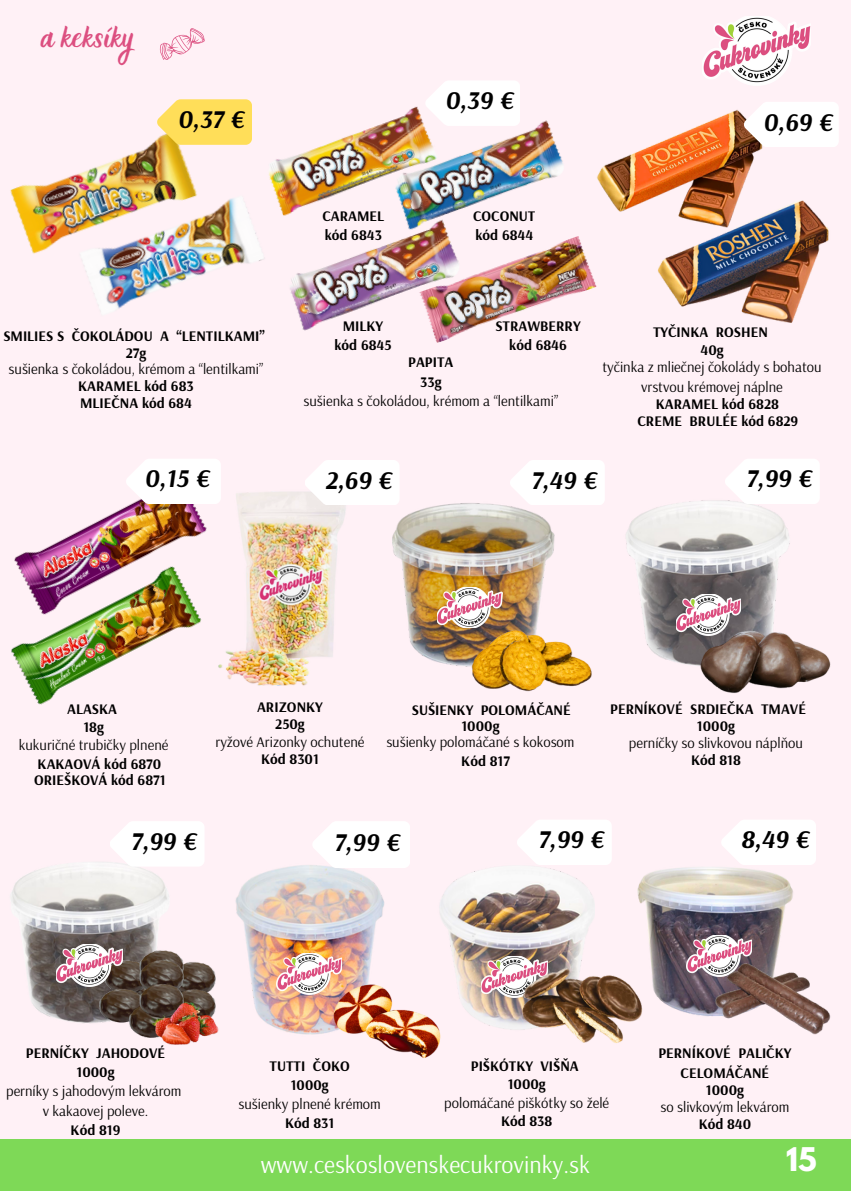
<style>
.page{position:relative;width:851px;height:1191px;background:#fff}
.page>*{position:absolute;margin:0;border:0;box-sizing:border-box;transform-origin:0 0}
.t1{font:700 29px "League Spartan";color:#fff}
.t2{font:italic 700 25.4px "Arsenal";color:#000}
.t3{font:24px "Arsenal";color:#fff}
.t4{font:24px "Holla";color:#dc4f80}
.t5{font:700 14.6px/19.4px "Arsenal";color:#000;text-align:center}
.t6{font:14.6px/19.4px "Arsenal";color:#000;text-align:center}
</style>
<div class="page">
<div style="left:0;top:0;width:850px;height:1191px;background:#fff1f6"></div>
<div style="left:0;top:1140px;width:850px;height:51px;background:#7ed957"></div>
<img style="left:702px;top:16px;width:108px;height:69px">
<svg style="left:160px;top:28px;width:45px;height:32px"></svg>
<img style="left:392px;top:503px;width:163px;height:163px">
<img style="left:461px;top:592px;width:131px;height:100px">
<img style="left:626px;top:500px;width:164px;height:165px">
<img style="left:692px;top:604px;width:139px;height:89px">
<img style="left:437px;top:587px;width:65px;height:41px">
<img style="left:676px;top:595px;width:64px;height:40px">
<img style="left:218px;top:484px;width:128px;height:202px">
<img style="left:439px;top:868px;width:155px;height:162px">
<img style="left:481px;top:956px;width:31px;height:41px">
<img style="left:512px;top:940px;width:125px;height:103px">
<svg style="left:305px;top:460px;width:94px;height:45px"></svg>
<svg style="left:510px;top:460px;width:94px;height:45px"></svg>
<svg style="left:725px;top:459px;width:94px;height:45px"></svg>
<svg style="left:517px;top:820px;width:94px;height:45px"></svg>
<img style="left:10px;top:862px;width:159px;height:161px">
<img style="left:82px;top:946px;width:137px;height:99px">
<img style="left:57px;top:944px;width:66px;height:42px">
<svg style="left:110px;top:821px;width:94px;height:45px"></svg>
<img style="left:235px;top:865px;width:150px;height:170px">
<svg style="left:313px;top:821px;width:97px;height:47px"></svg>
<img style="left:324px;top:969px;width:126px;height:89px">
<img style="left:277px;top:954px;width:64px;height:40px">
<img style="left:597px;top:109px;width:166px;height:103px">
<svg style="left:744px;top:102px;width:94px;height:45px"></svg>
<img style="left:655px;top:200px;width:174px;height:123px">
<img style="left:269px;top:133px;width:89px;height:61px">
<img style="left:483px;top:267px;width:113px;height:57px">
<img style="left:10px;top:139px;width:204px;height:115px">
<img style="left:358px;top:106px;width:231px;height:161px">
<img style="left:52px;top:182px;width:233px;height:128px">
<img style="left:270px;top:194px;width:213px;height:149px">
<svg style="left:157px;top:99px;width:95px;height:45px"></svg>
<svg style="left:425px;top:81px;width:95px;height:44px"></svg>
<img style="left:16px;top:504px;width:191px;height:53px">
<img style="left:11px;top:557px;width:191px;height:148px">
<svg style="left:126px;top:459px;width:94px;height:45px"></svg>
<img style="left:637px;top:867px;width:156px;height:153px">
<img style="left:687px;top:936px;width:64px;height:40px">
<img style="left:699px;top:945px;width:132px;height:90px">
<svg style="left:721px;top:820px;width:94px;height:45px"></svg>
<p class="t4" style="left:41px;top:24px;width:95px">a keksíky</p>
<p class="t2" style="left:178px;top:103px;width:68px">0,37 €</p>
<p class="t2" style="left:445px;top:84px;width:70px">0,39 €</p>
<h1 class="t2" style="left:763px;top:105px;width:71px">0,69 €</h1>
<h3 class="t5" style="left:322px;top:206px;width:63px;text-align:left">CARAMEL kód 6843</h3>
<h3 class="t5" style="left:473px;top:206px;width:64px;text-align:left">COCONUT kód 6844</h3>
<p class="t5" style="left:3px;top:326px;width:263px">SMILIES S ČOKOLÁDOU A “LENTILKAMI”</p>
<p class="t5" style="left:126px;top:342px;width:22px">27g</p>
<p class="t5" style="left:78px;top:376px;width:117px">KARAMEL kód 683</p>
<h4 class="t6" style="left:9px;top:359px;width:256px">sušienka s čokoládou, krémom a “lentilkami”</h4>
<h3 class="t5" style="left:80px;top:393px;width:113px">MLIEČNA kód 684</h3>
<h4 class="t5" style="left:334px;top:316px;width:58px">MILKY kód 6845</h4>
<h4 class="t5" style="left:495px;top:316px;width:87px">STRAWBERRY kód 6846</h4>
<p class="t5" style="left:408px;top:352px;width:47px">PAPITA</p>
<p class="t5" style="left:420px;top:371px;width:23px">33g</p>
<p class="t6" style="left:303px;top:391px;width:256px">sušienka s čokoládou, krémom a “lentilkami”</p>
<p class="t5" style="left:653px;top:321px;width:116px">TYČINKA ROSHEN</p>
<p class="t5" style="left:700px;top:339px;width:24px">40g</p>
<h1 class="t5" style="left:655px;top:394px;width:125px">KARAMEL kód 6828</h1>
<p class="t6" style="left:602px;top:357px;width:220px">tyčinka z mliečnej čokolády s bohatou vrstvou krémovej náplne</p>
<h1 class="t5" style="left:637px;top:410px;width:162px">CREME BRULÉE kód 6829</h1>
<h4 class="t2" style="left:144px;top:461px;width:66px">0,15 €</h4>
<p class="t2" style="left:325px;top:463px;width:68px">2,69 €</p>
<p class="t2" style="left:530px;top:463px;width:68px">7,49 €</p>
<h4 class="t2" style="left:745px;top:462px;width:68px">7,99 €</h4>
<p class="t5" style="left:67px;top:699px;width:51px">ALASKA</p>
<h4 class="t5" style="left:83px;top:717px;width:22px">18g</h4>
<h4 class="t5" style="left:38px;top:754px;width:125px">KAKAOVÁ kód 6870</h4>
<h4 class="t6" style="left:19px;top:735px;width:151px">kukuričné trubičky plnené</h4>
<p class="t5" style="left:34px;top:770px;width:133px">ORIEŠKOVÁ kód 6871</p>
<p class="t5" style="left:257px;top:697px;width:67px">ARIZONKY</p>
<h1 class="t5" style="left:275px;top:714px;width:31px">250g</h1>
<p class="t6" style="left:215px;top:731px;width:150px">ryžové Arizonky ochutené</p>
<p class="t5" style="left:261px;top:749px;width:59px">Kód 8301</p>
<h2 class="t5" style="left:412px;top:700px;width:160px">SUŠIENKY POLOMÁČANÉ</h2>
<p class="t5" style="left:461px;top:716px;width:39px">1000g</p>
<h1 class="t5" style="left:461px;top:750px;width:50px">Kód 817</h1>
<p class="t6" style="left:386px;top:732px;width:190px">sušienky polomáčané s kokosom</p>
<h4 class="t5" style="left:610px;top:699px;width:197px">PERNÍKOVÉ SRDIEČKA TMAVÉ</h4>
<p class="t5" style="left:697px;top:716px;width:39px">1000g</p>
<p class="t6" style="left:629px;top:733px;width:175px">perníčky so slivkovou náplňou</p>
<h1 class="t5" style="left:691px;top:749px;width:51px">Kód 818</h1>
<h4 class="t2" style="left:130px;top:824px;width:68px">7,99 €</h4>
<h4 class="t2" style="left:334px;top:825px;width:68px">7,99 €</h4>
<h3 class="t2" style="left:537px;top:823px;width:68px">7,99 €</h3>
<h3 class="t2" style="left:740px;top:823px;width:70px">8,49 €</h3>
<h4 class="t5" style="left:26px;top:1043px;width:141px">PERNÍČKY JAHODOVÉ</h4>
<h4 class="t5" style="left:77px;top:1062px;width:39px">1000g</h4>
<h3 class="t6" style="left:6px;top:1081px;width:177px">perníky s jahodovým lekvárom</h3>
<p class="t6" style="left:43px;top:1101px;width:107px">v kakaovej poleve.</p>
<p class="t5" style="left:71px;top:1120px;width:51px">Kód 819</p>
<h4 class="t5" style="left:269px;top:1055px;width:82px">TUTTI ČOKO</h4>
<p class="t6" style="left:238px;top:1094px;width:144px">sušienky plnené krémom</p>
<h4 class="t5" style="left:285px;top:1113px;width:51px">Kód 831</h4>
<h4 class="t5" style="left:290px;top:1075px;width:39px;rotate:-1deg">1000g</h4>
<p class="t5" style="left:471px;top:1056px;width:109px">PIŠKÓTKY VIŠŇA</p>
<p class="t6" style="left:444px;top:1093px;width:166px">polomáčané piškótky so želé</p>
<h4 class="t5" style="left:507px;top:1074px;width:39px">1000g</h4>
<h4 class="t5" style="left:501px;top:1111px;width:53px">Kód 838</h4>
<h3 class="t3" style="left:261px;top:1149px;width:330px">www.ceskoslovenskecukrovinky.sk</h3>
<h1 class="t5" style="left:658px;top:1043px;width:134px">PERNÍKOVÉ PALIČKY<br>CELOMÁČANÉ</h1>
<p class="t5" style="left:698px;top:1114px;width:54px">Kód 840</p>
<p class="t5" style="left:706px;top:1080px;width:39px">1000g</p>
<p class="t6" style="left:660px;top:1097px;width:130px">so slivkovým lekvárom</p>
<p class="t1" style="left:786px;top:1145px;width:32px">15</p>
</div>
